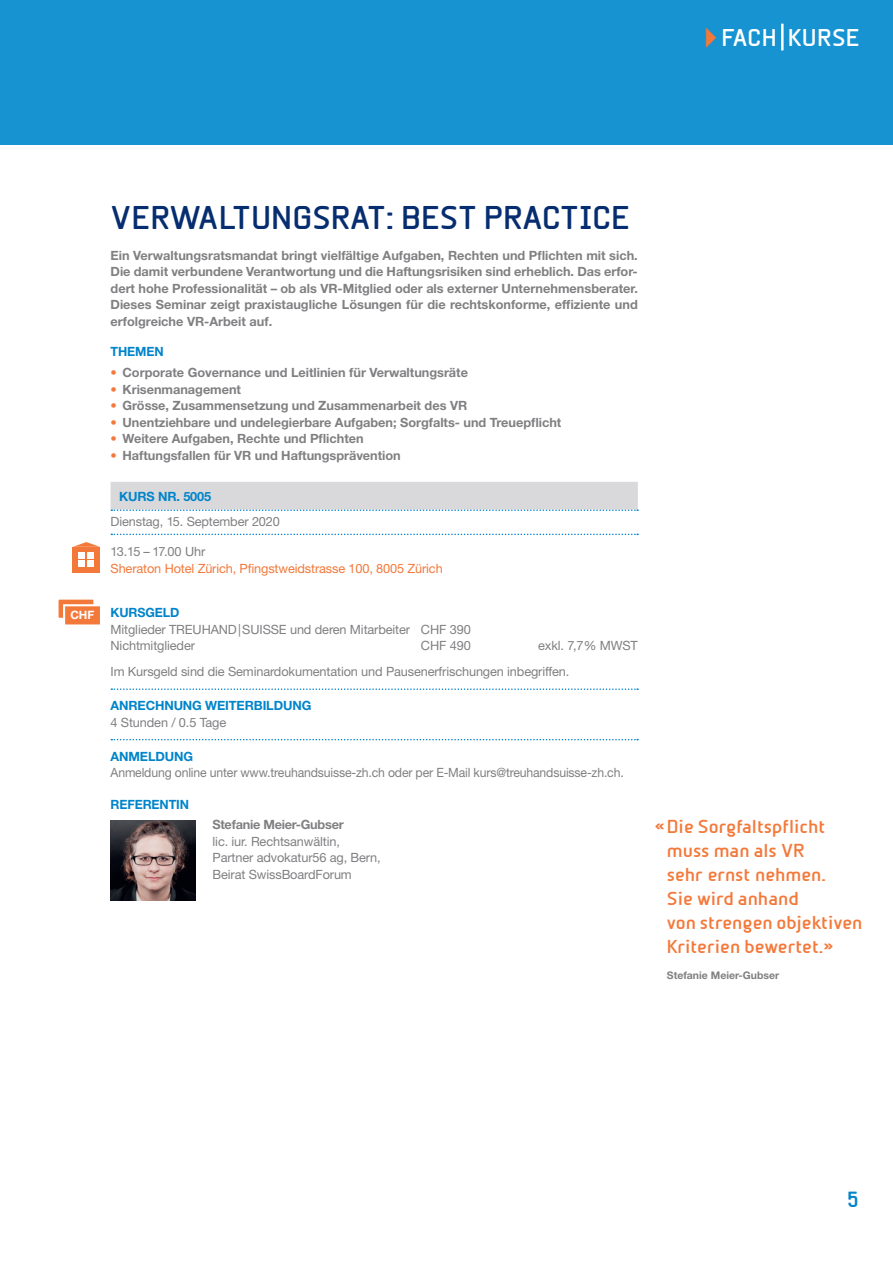
<style>
.page{position:relative;width:893px;height:1263px;background:#fff}
.page>*{position:absolute;margin:0;border:0;box-sizing:border-box;transform-origin:0 0}
.t1{font:700 31.5px "Beta Sans";color:#052d6f}
.t2{font:700 23.25px "Beta Sans";letter-spacing:.01em;color:#fff}
.t3{font:700 21px "Beta Sans";color:#0084ca}
.t4{font:700 18px/24px "Beta Sans";color:#f3793b}
.t5{font:700 12.75px/16.5px "Helvetica Neue LT Std";color:#808083;text-align:justify}
.t6{font:12.75px/16.5px "Helvetica Neue LT Std";letter-spacing:-.01em;color:#808083}
.t7{font:12.75px "Helvetica Neue LT Std";letter-spacing:-.01em;color:#808083;scale:.96 1}
.t8{font:700 12.75px "Helvetica Neue LT Std";letter-spacing:-.01em;color:#0084ca}
.t9{font:12.75px "Helvetica Neue LT Std";letter-spacing:-.01em;color:#f3793b}
.t10{font:700 12.75px "Helvetica Neue LT Std";letter-spacing:-.02em;color:#808083}
.t11{font:12.75px "Helvetica Neue LT Std";letter-spacing:-.04em;color:#808083}
.t12{font:700 11.55px "Helvetica Neue LT Std";color:#fff}
.t13{font:700 10.5px "Helvetica Neue LT Std";color:#808083}
.s1{color:#f3793b}
</style>
<div class="page">
<div style="left:0;top:0;width:893px;height:145px;background:#1893d2"></div>
<hr style="left:781px;top:24px;width:3px;height:27px;background:#fff">
<div style="left:111px;top:482px;width:527px;height:27px;background:#d9d9dc"></div>
<svg style="left:111px;top:509px;width:527px;height:2px"></svg>
<svg style="left:111px;top:534px;width:527px;height:1px"></svg>
<svg style="left:111px;top:688px;width:527px;height:2px"></svg>
<svg style="left:111px;top:739px;width:527px;height:1px"></svg>
<img style="left:111px;top:820px;width:85px;height:81px">
<div style="left:72px;top:547px;width:28px;height:26px;background:#f3793b"></div>
<div style="left:88px;top:552px;width:6px;height:7px;background:#fff"></div>
<div style="left:79px;top:552px;width:6px;height:7px;background:#fff"></div>
<svg style="left:79px;top:560px;width:15px;height:6px"></svg>
<svg style="left:73px;top:542px;width:27px;height:5px"></svg>
<div style="left:56px;top:597px;width:39px;height:23px;background:#f3793b;border:2px solid #fff"></div>
<div style="left:63px;top:604px;width:39px;height:22px;background:#f3793b;border:2px solid #fff"></div>
<h2 class="t2" style="left:694px;top:24px;width:167px"><span class="s1">✔</span>FACH KURSE</h2>
<p class="t12" style="left:70px;top:607px;width:25px">CHF</p>
<h1 class="t1" style="left:111px;top:199px;width:521px">VERWALTUNGSRAT: BEST PRACTICE</h1>
<p class="t5" style="left:111px;top:247px;width:529px">Ein Verwaltungsratsmandat bringt vielfältige Aufgaben, Rechten und Pflichten mit sich.<br>Die damit verbundene Verantwortung und die Haftungsrisiken sind erheblich. Das erfor&shy;dert hohe Professionalität – ob als VR-Mitglied oder als externer Unternehmensberater.<br>Dieses Seminar zeigt praxistaugliche Lösungen für die rechtskonforme, effiziente und erfolgreiche VR-Arbeit auf.</p>
<p class="t8" style="left:111px;top:344px;width:55px">THEMEN</p>
<p class="t5" style="left:111px;top:364px;width:359px"><span class="s1">•</span> Corporate Governance und Leitlinien für Verwaltungsräte</p>
<p class="t5" style="left:111px;top:380px;width:132px"><span class="s1">•</span> Krisenmanagement</p>
<p class="t5" style="left:111px;top:397px;width:358px"><span class="s1">•</span> Grösse, Zusammensetzung und Zusammenarbeit des VR</p>
<p class="t5" style="left:111px;top:413px;width:452px"><span class="s1">•</span> Unentziehbare und undelegierbare Aufgaben; Sorgfalts- und Treuepflicht</p>
<p class="t5" style="left:111px;top:430px;width:255px"><span class="s1">•</span> Weitere Aufgaben, Rechte und Pflichten</p>
<p class="t5" style="left:111px;top:446px;width:292px"><span class="s1">•</span> Haftungsfallen für VR und Haftungsprävention</p>
<p class="t8" style="left:119px;top:488px;width:94px">KURS NR. 5005</p>
<p class="t6" style="left:111px;top:513px;width:171px">Dienstag, 15. September 2020</p>
<p class="t11" style="left:111px;top:544px;width:96px">13.15 – 17.00 Uhr</p>
<p class="t9" style="left:111px;top:561px;width:334px">Sheraton Hotel Zürich, Pfingstweidstrasse 100, 8005 Zürich</p>
<p class="t8" style="left:111px;top:605px;width:70px">KURSGELD</p>
<p class="t6" style="left:111px;top:621px;width:362px">Mitglieder TREUHAND|SUISSE und deren Mitarbeiter CHF 390<br>Nichtmitglieder</p>
<p class="t6" style="left:111px;top:632px;width:529px;line-height:26.1px;text-indent:428px">exkl. 7,7% MWST<br>Im Kursgeld sind die Seminardokumentation und Pausenerfrischungen inbegriffen.</p>
<p class="t8" style="left:111px;top:698px;width:202px">ANRECHNUNG WEITERBILDUNG</p>
<p class="t6" style="left:111px;top:714px;width:117px">4 Stunden / 0.5 Tage</p>
<p class="t8" style="left:111px;top:748px;width:84px">ANMELDUNG</p>
<p class="t7" style="left:111px;top:765px;width:536px">Anmeldung online unter www.treuhandsuisse-zh.ch oder per E-Mail kurs@treuhandsuisse-zh.ch.</p>
<p class="t8" style="left:111px;top:796px;width:80px">REFERENTIN</p>
<p class="t10" style="left:212px;top:817px;width:133px">Stefanie Meier-Gubser</p>
<p class="t6" style="left:213px;top:833px;width:170px">lic. iur. Rechtsanwältin,<br>Partner advokatur56 ag, Bern,<br>Beirat SwissBoardForum</p>
<p class="t6" style="left:421px;top:637px;width:51px">CHF 490</p>
<h3 class="t4" style="left:667px;top:815px;width:197px;text-indent:-12px">«Die Sorgfaltspflicht muss man als VR<br>sehr ernst nehmen.<br>Sie wird anhand<br>von strengen objektiven<br>Kriterien bewertet.»</h3>
<p class="t13" style="left:667px;top:968px;width:114px">Stefanie Meier-Gubser</p>
<h3 class="t3" style="left:847px;top:1187px;width:13px">5</h3>
</div>
